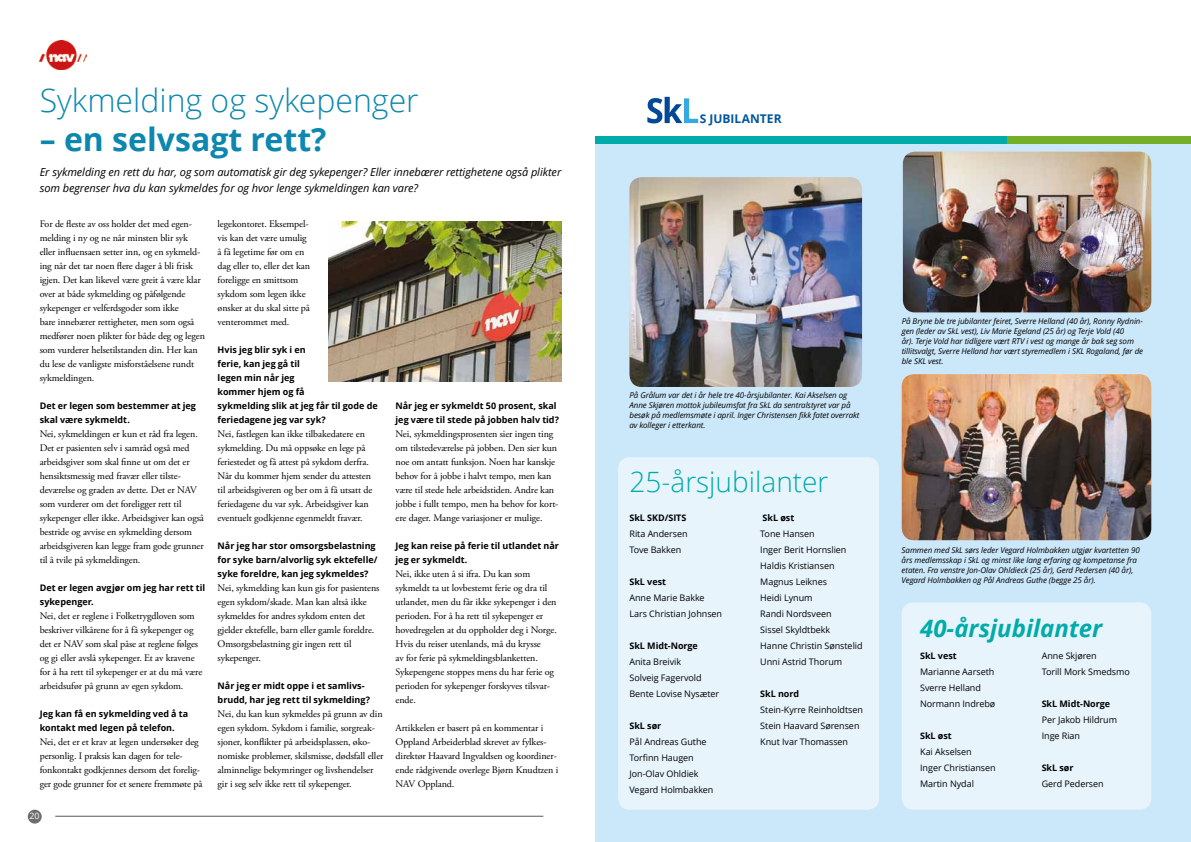
<style>
.page{position:relative;width:1191px;height:842px;background:#fff}
.page>*{position:absolute;margin:0;border:0;box-sizing:border-box;transform-origin:0 0}
.t1{font:300 32px "Open Sans";color:#0d87af}
.t2{font:700 32px "Open Sans";color:#0d87af}
.t3{font:300 28px "Open Sans";color:#00abaa}
.t4{font:italic 700 24px "Open Sans";color:#00abaa}
.t5{font:700 12px "Open Sans";letter-spacing:.005em;color:#00569d}
.t6{font:italic 11px/16px "Open Sans";letter-spacing:-.005em;color:#000}
.t7{font:10px/14px "Adobe Garamond Pro";letter-spacing:-.01em;color:#000}
.t8{font:700 9px/14px "Open Sans";letter-spacing:.005em;color:#000}
.t9{font:9px/16px "Open Sans";letter-spacing:-.005em;color:#000}
.t10{font:8.8px "Open Sans";color:#fff}
.t11{font:italic 8px/10px "Open Sans";letter-spacing:-.01em;color:#000}
</style>
<div class="page">
<hr style="left:55px;top:816px;width:488px;height:1px;background:#575756">
<div style="left:28px;top:810px;width:14px;height:13px;background:#6d6d6c;border-radius:50%"></div>
<img style="left:329px;top:221px;width:232px;height:161px">
<svg style="left:647px;top:97px;width:51px;height:26px"></svg>
<div style="left:595px;top:136px;width:596px;height:706px;background:#cbe7fa"></div>
<img style="left:629px;top:177px;width:233px;height:210px">
<img style="left:903px;top:152px;width:248px;height:160px">
<img style="left:901px;top:374px;width:250px;height:166px">
<div style="left:595px;top:136px;width:596px;height:7px;background:#00abaa"></div>
<div style="left:1007px;top:136px;width:184px;height:7px;background:#74af27"></div>
<div style="left:618px;top:457px;width:261px;height:353px;background:#ebf6fd;border-radius:11px"></div>
<div style="left:901px;top:602px;width:250px;height:208px;background:#ebf6fd;border-radius:11px"></div>
<img style="left:40px;top:40px;width:46px;height:29px">
<h1 class="t1" style="left:40px;top:83px;width:380px">Sykmelding og sykepenger</h1>
<h1 class="t2" style="left:40px;top:121px;width:288px">– en selvsagt rett?</h1>
<p class="t6" style="left:40px;top:164px;width:523px">Er sykmelding en rett du har, og som automatisk gir deg sykepenger? Eller innebærer rettighetene også plikter som begrenser hva du kan sykmeldes for og hvor lenge sykmeldingen kan vare?</p>
<p class="t7" style="left:40px;top:217px;width:167px">For de fleste av oss holder det med egen&shy;melding i ny og ne når minsten blir syk eller influensaen setter inn, og en sykmeld&shy;ing når det tar noen flere dager å bli frisk igjen. Det kan likevel være greit å være klar over at både sykmelding og påfølgende sykepenger er velferdsgoder som ikke<br>bare innebærer rettigheter, men som også medfører noen plikter for både deg og legen som vurderer helsetilstanden din. Her kan du lese de vanligste misforståelsene rundt sykmeldingen.</p>
<p class="t8" style="left:40px;top:399px;width:158px">Det er legen som bestemmer at jeg skal være sykmeldt.</p>
<p class="t7" style="left:40px;top:427px;width:166px">Nei, sykmeldingen er kun et råd fra legen.<br>Det er pasienten selv i samråd også med arbeidsgiver som skal finne ut om det er hensiktsmessig med fravær eller tilste&shy;deværelse og graden av dette. Det er NAV som vurderer om det foreligger rett til sykepenger eller ikke. Arbeidsgiver kan også bestride og avvise en sykmelding dersom arbeidsgiveren kan legge fram gode grunner til å tvile på sykmeldingen.</p>
<p class="t8" style="left:40px;top:581px;width:167px">Det er legen avgjør om jeg har rett til sykepenger.</p>
<p class="t7" style="left:40px;top:609px;width:164px">Nei, det er reglene i Folketrygdloven som beskriver vilkårene for å få sykepenger og det er NAV som skal påse at reglene følges og gi eller avslå sykepenger. Et av kravene for å ha rett til sykepenger er at du må være arbeidsufør på grunn av egen sykdom.</p>
<p class="t8" style="left:40px;top:707px;width:150px">Jeg kan få en sykmelding ved å ta kontakt med legen på telefon.</p>
<p class="t7" style="left:40px;top:735px;width:164px">Nei, det er et krav at legen undersøker deg personlig. I praksis kan dagen for tele&shy;fonkontakt godkjennes dersom det forelig&shy;ger gode grunner for et senere fremmøte på</p>
<p class="t10" style="left:30px;top:811px;width:12px">20</p>
<p class="t7" style="left:218px;top:217px;width:94px">legekontoret. Eksempel&shy;vis kan det være umulig å få legetime før om en dag eller to, eller det kan foreligge en smittsom sykdom som legen ikke ønsker at du skal sitte på venterommet med.</p>
<p class="t8" style="left:218px;top:343px;width:162px">Hvis jeg blir syk i en<br>ferie, kan jeg gå til<br>legen min når jeg<br>kommer hjem og få<br>sykmelding slik at jeg får til gode de feriedagene jeg var syk?</p>
<p class="t7" style="left:218px;top:427px;width:156px">Nei, fastlegen kan ikke tilbakedatere en sykmelding. Du må oppsøke en lege på feriestedet og få attest på sykdom derfra.<br>Når du kommer hjem sender du attesten til arbeidsgiveren og ber om å få utsatt de feriedagene du var syk. Arbeidsgiver kan eventuelt godkjenne egenmeldt fravær.</p>
<p class="t8" style="left:218px;top:539px;width:161px">Når jeg har stor omsorgsbelastning for syke barn/alvorlig syk ektefelle/ syke foreldre, kan jeg sykmeldes?</p>
<p class="t7" style="left:218px;top:581px;width:163px">Nei, sykmelding kan kun gis for pasientens egen sykdom/skade. Man kan altså ikke sykmeldes for andres sykdom enten det gjelder ektefelle, barn eller gamle foreldre.<br>Omsorgsbelastning gir ingen rett til sykepenger.</p>
<p class="t8" style="left:218px;top:679px;width:154px">Når jeg er midt oppe i et samlivs&shy;brudd, har jeg rett til sykmelding?</p>
<p class="t7" style="left:218px;top:707px;width:167px">Nei, du kan kun sykmeldes på grunn av din egen sykdom. Sykdom i familie, sorgreak&shy;sjoner, konflikter på arbeidsplassen, øko&shy;nomiske problemer, skilsmisse, dødsfall eller alminnelige bekymringer og livshendelser gir i seg selv ikke rett til sykepenger.</p>
<p class="t8" style="left:395px;top:399px;width:165px">N år jeg er sykmeldt 50 prosent, skal jeg være til stede på jobben halv tid?</p>
<p class="t7" style="left:395px;top:427px;width:164px">Nei, sykmeldingsprosenten sier ingen ting om tilstedeværelse på jobben. Den sier kun noe om antatt funksjon. Noen har kanskje behov for å jobbe i halvt tempo, men kan være til stede hele arbeidstiden. Andre kan jobbe i fullt tempo, men ha behov for kort&shy;ere dager. Mange variasjoner er mulige.</p>
<p class="t8" style="left:395px;top:539px;width:165px">Jeg kan reise på ferie til utlandet når jeg er sykmeldt.</p>
<p class="t7" style="left:395px;top:567px;width:163px">Nei, ikke uten å si ifra. Du kan som sykmeldt ta ut lovbestemt ferie og dra til utlandet, men du får ikke sykepenger i den perioden. For å ha rett til sykepenger er hovedregelen at du oppholder deg i Norge.<br>Hvis du reiser utenlands, må du krysse<br>av for ferie på sykmeldingsblanketten.<br>Sykepengene stoppes mens du har ferie og perioden for sykepenger forskyves tilsvar&shy;ende.</p>
<p class="t7" style="left:395px;top:721px;width:164px">Artikkelen er basert på en kommentar i Oppland Arbeiderblad skrevet av fylkes&shy;direktør Haavard Ingvaldsen og koordiner&shy;ende rådgivende overlege Bjørn Knudtzen i NAV Oppland.</p>
<p class="t5" style="left:699px;top:112px;width:52px">S JUBILANT</p>
<p class="t5" style="left:767px;top:112px;width:15px">ER</p>
<p class="t11" style="left:629px;top:390px;width:231px">På Grålum var det i år hele tre 40-årsjubilanter. Kai Akselsen og Anne Skjøren mottok jubileumsfat fra SkL da sentralstyret var på besøk på medlemsmøte i april. Inger Christensen fikk fatet overrakt av kolleger i etterkant.</p>
<h2 class="t3" style="left:629px;top:466px;width:200px">25-årsjubilanter</h2>
<p class="t8" style="left:629px;top:511px;width:25px">SkL SKD</p>
<p class="t8" style="left:665px;top:511px;width:9px">/SITS</p>
<p class="t9" style="left:629px;top:526px;width:60px">Rita Andersen<br>Tove Bakken</p>
<p class="t8" style="left:629px;top:575px;width:38px">SkL vest</p>
<p class="t9" style="left:629px;top:590px;width:94px">Anne Marie Bakke<br>Lars Christian Johnsen</p>
<p class="t8" style="left:629px;top:639px;width:70px">SkL Midt-Norge</p>
<p class="t9" style="left:629px;top:654px;width:91px">Anita Breivik<br>Solveig Fagervold<br>Bente Lovise Nysæter</p>
<p class="t8" style="left:629px;top:719px;width:33px">SkL sør</p>
<p class="t9" style="left:629px;top:734px;width:85px">Pål Andreas Guthe<br>Torfinn Haugen<br>Jon-Olav Ohldiek<br>Vegard Holmbakken</p>
<p class="t8" style="left:762px;top:511px;width:33px">SkL øst</p>
<p class="t9" style="left:760px;top:526px;width:104px">Tone Hansen<br>Inger Berit Hornslien<br>Haldis Kristiansen<br>Magnus Leiknes<br>Heidi Lynum<br>Randi Nordsveen<br>Sissel Skyldtbekk<br>Hanne Christin Sønstelid<br>Unni Astrid Thorum</p>
<p class="t8" style="left:760px;top:687px;width:40px">SkL nord</p>
<p class="t9" style="left:760px;top:702px;width:104px">Stein-Kyrre Reinholdtsen<br>Stein Haavard Sørensen<br>Knut Ivar Thomassen</p>
<p class="t11" style="left:901px;top:317px;width:243px">På Bryne ble tre jubilanter feiret, Sverre Helland (40 år), Ronny Rydnin&shy;gen (leder av SkL vest), Liv Marie Egeland (25 år) og Terje Vold (40<br>år). Terje Vold har tidligere vært RTV i vest og mange år bak seg som tillitsvalgt, Sverre Helland har vært styremedlem i SKL Rogaland, før de ble SKL vest.</p>
<p class="t11" style="left:901px;top:545px;width:240px">Sammen med SkL sørs leder Vegard Holmbakken utgjør kvartetten 90 års medlemsskap i SkL og minst like lang erfaring og kompetanse fra etaten. Fra venstre Jon-Olav Ohldieck (25 år), Gerd Pedersen (40 år), Vegard Holmbakken og Pål Andreas Guthe (begge 25 år).</p>
<h3 class="t4" style="left:920px;top:615px;width:184px">40-årsjubilanter</h3>
<p class="t8" style="left:920px;top:649px;width:38px">SkL vest</p>
<p class="t9" style="left:920px;top:664px;width:77px">Marianne Aarseth<br>Sverre Helland<br>Normann Indrebø</p>
<p class="t8" style="left:920px;top:729px;width:33px">SkL øst</p>
<p class="t9" style="left:920px;top:744px;width:77px">Kai Akselsen<br>Inger Christiansen<br>Martin Nydal</p>
<p class="t9" style="left:1041px;top:648px;width:90px">Anne Skjøren<br>Torill Mork Smedsmo</p>
<p class="t8" style="left:1041px;top:697px;width:70px">SkL Midt-Norge</p>
<p class="t9" style="left:1041px;top:712px;width:77px">Per Jakob Hildrum<br>Inge Rian</p>
<p class="t8" style="left:1041px;top:761px;width:33px">SkL sør</p>
<p class="t9" style="left:1041px;top:776px;width:63px">Gerd Pedersen</p>
</div>
